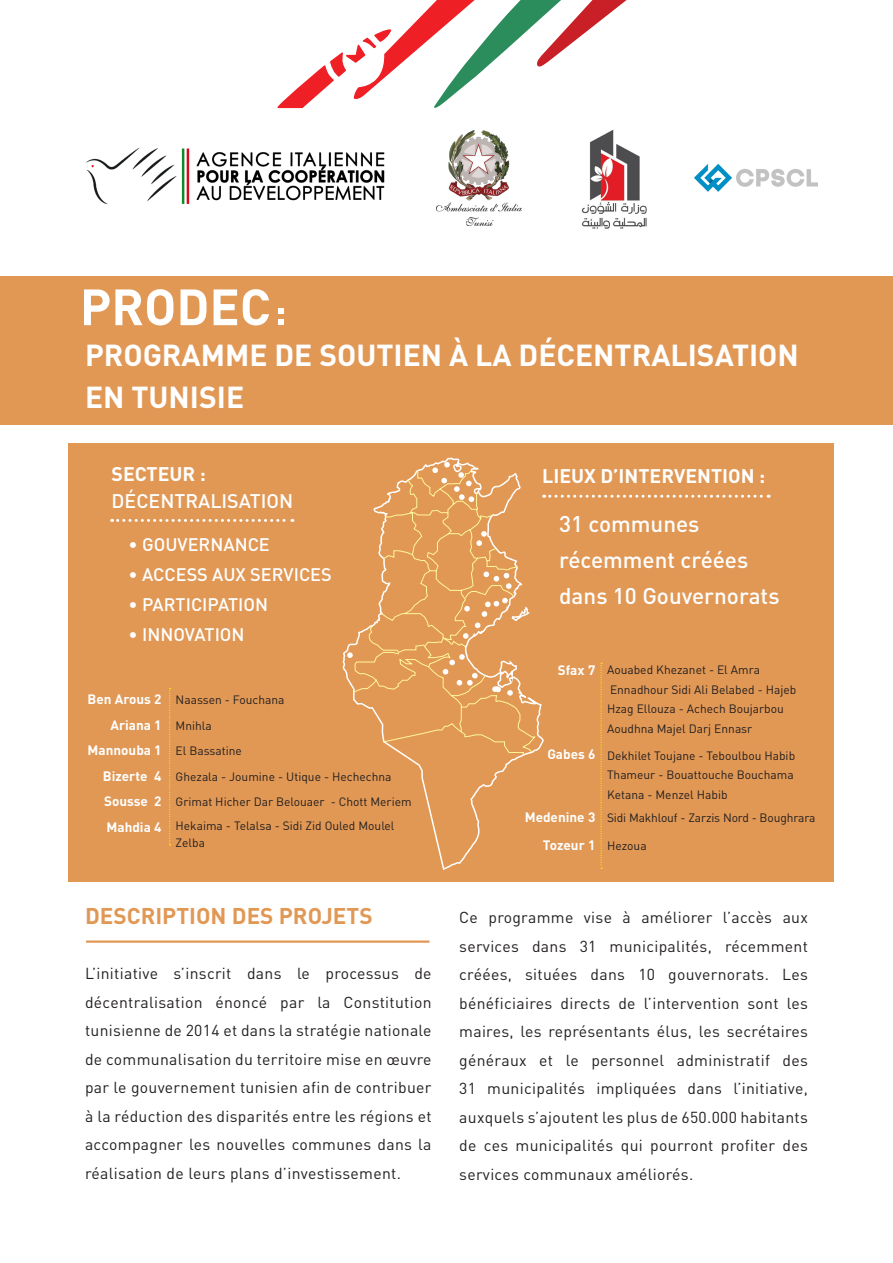
<style>
.page{position:relative;width:893px;height:1263px;background:#fff}
.page>*{position:absolute;margin:0;border:0;box-sizing:border-box;transform-origin:0 0}
.t1{font:700 30px/42px "DIN Pro";color:#fff}
.t2{font:500 22.5px "DIN Pro";color:#fff}
.t3{font:700 22.5px "DIN Pro";color:#e19855}
.t4{font:700 19.5px "DIN Pro";color:#fff}
.t5{font:500 19.5px "DIN Pro";color:#fff}
.t6{font:500 18px "DIN Pro";color:#fff}
.t7{font:15.75px/28.5px "DIN Pro";letter-spacing:.02em;color:#231f20;text-align:justify}
.t8{font:700 13.5px "DIN Pro";color:#fff}
.t9{font:12px/19.5px "DIN Pro";color:#231f20}
</style>
<div class="page">
<div style="left:68px;top:443px;width:765px;height:438px;background:#e19855"></div>
<svg style="left:112px;top:519px;width:181px;height:3px"></svg>
<svg style="left:545px;top:495px;width:224px;height:3px"></svg>
<svg style="left:600px;top:663px;width:2px;height:206px"></svg>
<svg style="left:169px;top:688px;width:2px;height:157px"></svg>
<svg style="left:342px;top:457px;width:203px;height:413px"></svg>
<svg style="left:353px;top:469px;width:183px;height:287px"></svg>
<svg style="left:432px;top:462px;width:42px;height:40px"></svg>
<svg style="left:476px;top:531px;width:11px;height:15px"></svg>
<svg style="left:483px;top:571px;width:29px;height:18px"></svg>
<svg style="left:463px;top:598px;width:45px;height:41px"></svg>
<svg style="left:347px;top:652px;width:6px;height:6px"></svg>
<svg style="left:443px;top:654px;width:35px;height:31px"></svg>
<svg style="left:507px;top:690px;width:6px;height:6px"></svg>
<svg style="left:492px;top:686px;width:9px;height:6px"></svg>
<div style="left:0;top:276px;width:893px;height:149px;background:#e19855"></div>
<hr style="left:86px;top:940px;width:343px;height:3px;background:#e19855">
<img style="left:437px;top:131px;width:85px;height:95px">
<img style="left:86px;top:147px;width:299px;height:58px">
<svg style="left:277px;top:0;width:350px;height:108px"></svg>
<img style="left:695px;top:163px;width:122px;height:29px">
<img style="left:581px;top:129px;width:66px;height:100px">
<svg style="left:84px;top:289px;width:185px;height:36px"></svg>
<svg style="left:278px;top:308px;width:6px;height:17px"></svg>
<p class="t1" style="left:85px;top:333px;width:715px">PROGRAMME DE SOUTIEN À LA DÉCENTRALISATION<br>EN TUNISIE</p>
<p class="t4" style="left:112px;top:461px;width:96px">SECTEUR :</p>
<p class="t5" style="left:112px;top:488px;width:183px">DÉCENTRALISATION</p>
<p class="t6" style="left:129px;top:532px;width:143px">• GOUVERNANCE</p>
<p class="t6" style="left:129px;top:562px;width:205px">• ACCESS AUX SERVICES</p>
<p class="t6" style="left:129px;top:592px;width:141px">• PARTICIPATION</p>
<p class="t6" style="left:129px;top:622px;width:117px">• INNOVATION</p>
<p class="t8" style="left:88px;top:690px;width:76px">Ben Arous 2</p>
<p class="t8" style="left:110px;top:716px;width:53px">Ariana 1</p>
<p class="t8" style="left:88px;top:741px;width:75px">Mannouba 1</p>
<p class="t8" style="left:103px;top:767px;width:60px">Bizerte 4</p>
<p class="t8" style="left:104px;top:792px;width:59px">Sousse 2</p>
<p class="t8" style="left:107px;top:818px;width:57px">Mahdia 4</p>
<p class="t9" style="left:176px;top:690px;width:110px">Naassen - Fouchana</p>
<p class="t9" style="left:176px;top:715px;width:38px">Mnihla</p>
<p class="t9" style="left:176px;top:741px;width:68px">El Bassatine</p>
<p class="t9" style="left:176px;top:766px;width:217px">Ghezala - Joumine - Utique - Hechechna</p>
<p class="t9" style="left:176px;top:792px;width:238px">Grimat Hicher Dar Belouaer - Chott Meriem</p>
<p class="t9" style="left:176px;top:816px;width:220px">Hekaima - Telalsa - Sidi Zid Ouled Moulel</p>
<p class="t9" style="left:176px;top:832px;width:31px">Zelba</p>
<p class="t3" style="left:85px;top:900px;width:289px">DESCRIPTION DES PROJETS</p>
<p class="t7" style="left:85px;top:958px;width:348px">L’initiative s’inscrit dans le processus de décentralisation énoncé par la Constitution tunisienne de 2014 et dans la stratégie nationale de communalisation du territoire mise en œuvre par le gouvernement tunisien afin de contribuer à la réduction des disparités entre les régions et accompagner les nouvelles communes dans la réalisation de leurs plans d’investissement.</p>
<p class="t4" style="left:542px;top:463px;width:224px">LIEUX D’INTERVENTION :</p>
<p class="t2" style="left:559px;top:508px;width:142px">31 communes</p>
<p class="t2" style="left:559px;top:544px;width:191px">récemment créées</p>
<p class="t2" style="left:559px;top:580px;width:222px">dans 10 Gouvernorats</p>
<p class="t8" style="left:558px;top:661px;width:39px">Sfax 7</p>
<p class="t8" style="left:547px;top:745px;width:49px">Gabes 6</p>
<p class="t8" style="left:525px;top:808px;width:72px">Medenine 3</p>
<p class="t8" style="left:543px;top:836px;width:54px">Tozeur 1</p>
<p class="t9" style="left:607px;top:659px;width:154px">Aouabed Khezanet - El Amra</p>
<p class="t9" style="left:607px;top:679px;width:191px">Ennadhour Sidi Ali Belabed - Hajeb<br>Hzag Ellouza - Achech Boujarbou<br>Aoudhna Majel Darj Ennasr</p>
<p class="t9" style="left:607px;top:745px;width:190px">Dekhilet Toujane - Teboulbou Habib<br>Thameur - Bouattouche Bouchama<br>Ketana - Menzel Habib</p>
<p class="t9" style="left:607px;top:808px;width:210px">Sidi Makhlouf - Zarzis Nord - Boughrara</p>
<p class="t9" style="left:607px;top:836px;width:41px">Hezoua</p>
<p class="t7" style="left:459px;top:902px;width:350px">Ce programme vise à améliorer l’accès aux services dans 31 municipalités, récemment créées, situées dans 10 gouvernorats. Les bénéficiaires directs de l’intervention sont les maires, les représentants élus, les secrétaires généraux et le personnel administratif des 31 municipalités impliquées dans l’initiative, auxquels s’ajoutent les plus de 650.000 habitants de ces municipalités qui pourront profiter des services communaux améliorés.</p>
</div>
